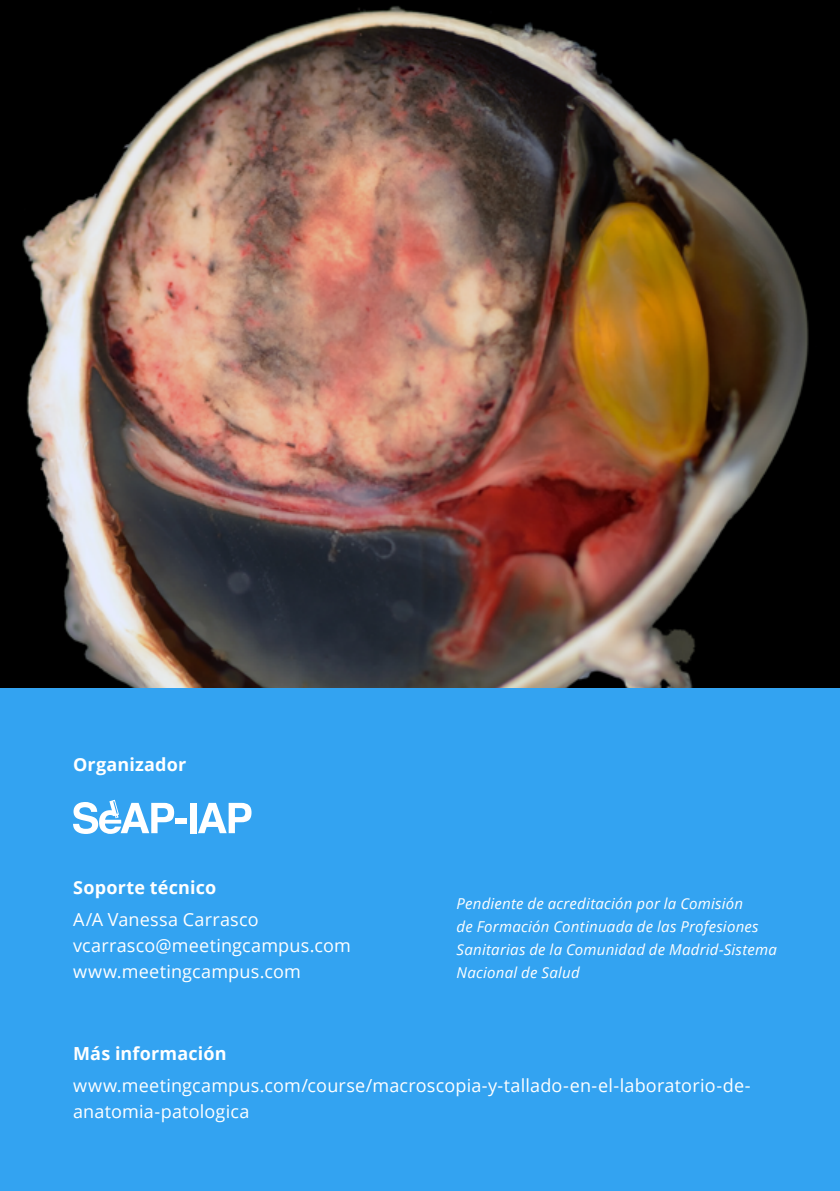
<style>
.page{position:relative;width:840px;height:1191px;background:#fff}
.page>*{position:absolute;margin:0;border:0;box-sizing:border-box;transform-origin:0 0}
.t1{font:18px/26px "Open Sans";letter-spacing:.01em;color:#fff}
.t2{font:700 18px "Open Sans";letter-spacing:.01em;color:#fff}
.t3{font:italic 15px/23px "Open Sans";letter-spacing:.015em;color:#fff}
</style>
<div class="page">
<div style="left:0;top:688px;width:839px;height:503px;background:#33a3f1"></div>
<div style="left:175px;top:818px;width:11px;height:6px;background:#fff"></div>
<div style="left:190px;top:803px;width:6px;height:30px;background:#fff"></div>
<svg style="left:198px;top:803px;width:53px;height:30px"></svg>
<svg style="left:73px;top:799px;width:101px;height:35px"></svg>
<img style="left:0;top:0;width:839px;height:688px">
<p class="t2" style="left:73px;top:751px;width:115px">Organizador</p>
<p class="t2" style="left:73px;top:874px;width:145px">Soporte técnico</p>
<p class="t1" style="left:73px;top:905px;width:279px">A/A Vanessa Carrasco vcarrasco@meetingcampus.com www.meetingcampus.com</p>
<p class="t3" style="left:456px;top:891px;width:322px">Pendiente de acreditación por la Comisión<br>de Formación Continuada de las Profesiones Sanitarias de la Comunidad de Madrid-Sistema Nacional de Salud</p>
<p class="t2" style="left:73px;top:1041px;width:155px">Más información</p>
<p class="t1" style="left:73px;top:1072px;width:678px">www.meetingcampus.com/course/macroscopia-y-tallado-en-el-laboratorio-de&shy;anatomia-patologica</p>
</div>
